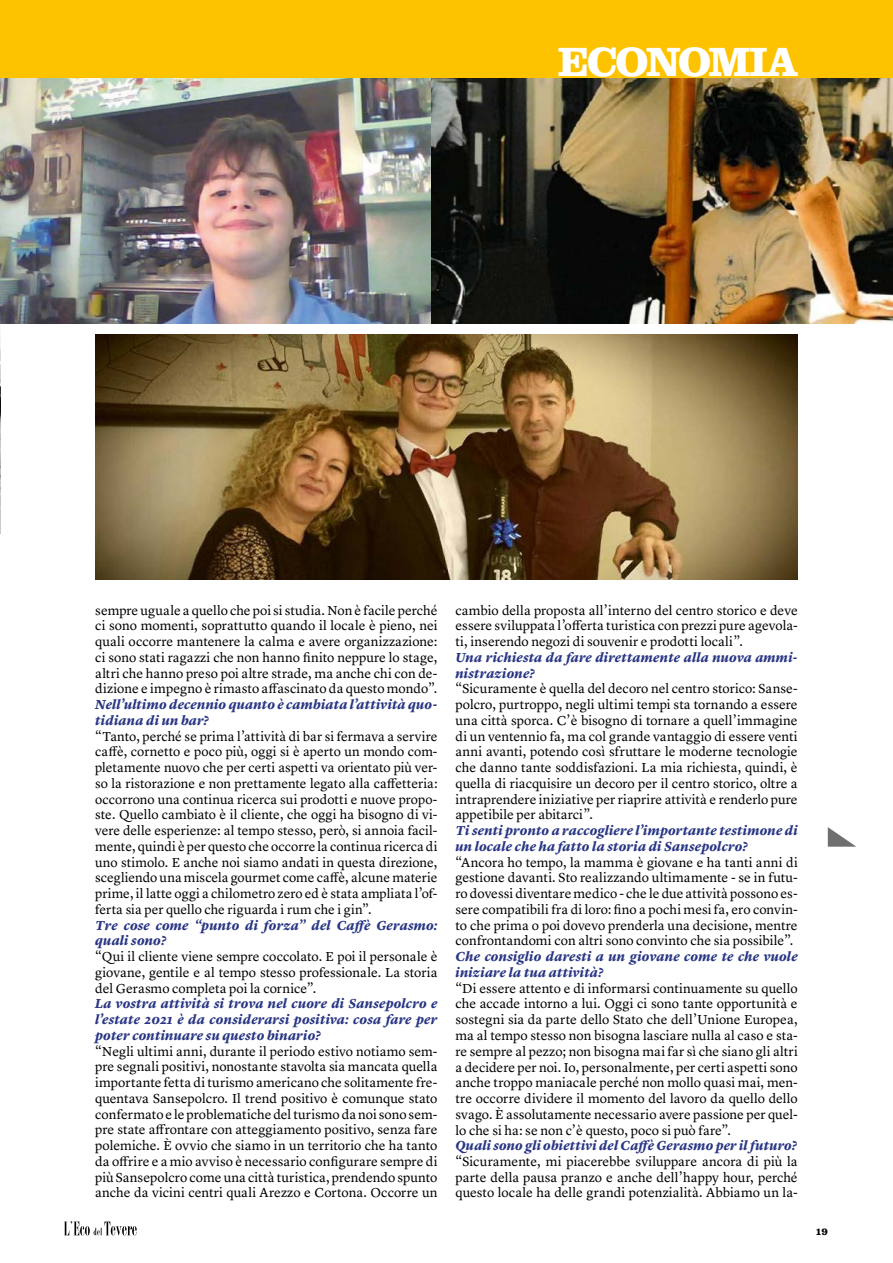
<style>
.page{position:relative;width:893px;height:1263px;background:#fff}
.page>*{position:absolute;margin:0;border:0;box-sizing:border-box;transform-origin:0 0}
.t1{font:700 42.45px "Clarendon LT Std";letter-spacing:-.045em;color:#fff}
.t2{font:700 42px "Clarendon LT Std";letter-spacing:-.045em;color:#fff}
.t3{font:13.5px/15.8px "Lyon Text";color:#000;text-align:justify}
.t4{font:italic 700 13.5px/15.8px "Lyon Text";letter-spacing:.015em;color:#283583}
.t5{font:700 10.5px "Clarendon LT Std";color:#000}
</style>
<div class="page">
<svg style="left:64px;top:1221px;width:73px;height:14px"></svg>
<img style="left:0;top:323px;width:1px;height:211px">
<svg style="left:828px;top:827px;width:28px;height:20px"></svg>
<div style="left:0;top:0;width:893px;height:79px;background:#fdc300"></div>
<img style="left:0;top:79px;width:893px;height:244px">
<img style="left:95px;top:335px;width:703px;height:244px">
<h1 class="t1" style="left:558px;top:36px;width:243px">ECONOMIA</h1>
<h2 class="t2" style="left:577px;top:39px;width:240px">ECONOMIA</h2>
<p class="t3" style="left:95px;top:601px;width:344px">sempre uguale a quello che poi si studia. Non è facile perché ci sono momenti, soprattutto quando il locale è pieno, nei quali occorre mantenere la calma e avere organizzazione: ci sono stati ragazzi che non hanno finito neppure lo stage, altri che hanno preso poi altre strade, ma anche chi con de&shy;dizione e impegno è rimasto affascinato da questo mondo”.</p>
<p class="t4" style="left:95px;top:696px;width:344px">Nell’ultimo decennio quanto è cambiata l’attività quo&shy;tidiana di un bar?</p>
<p class="t3" style="left:95px;top:727px;width:344px">“Tanto, perché se prima l’attività di bar si fermava a servire caffè, cornetto e poco più, oggi si è aperto un mondo com&shy;pletamente nuovo che per certi aspetti va orientato più ver&shy;so la ristorazione e non prettamente legato alla caffetteria: occorrono una continua ricerca sui prodotti e nuove propo&shy;ste. Quello cambiato è il cliente, che oggi ha bisogno di vi&shy;vere delle esperienze: al tempo stesso, però, si annoia facil&shy;mente, quindi è per questo che occorre la continua ricerca di uno stimolo. E anche noi siamo andati in questa direzione, scegliendo una miscela gourmet come caffè, alcune materie prime, il latte oggi a chilometro zero ed è stata ampliata l’of&shy;ferta sia per quello che riguarda i rum che i gin”.</p>
<p class="t4" style="left:95px;top:916px;width:344px">Tre cose come “punto di forza” del Caffè Gerasmo: quali sono?</p>
<p class="t3" style="left:95px;top:947px;width:344px">“Qui il cliente viene sempre coccolato. E poi il personale è giovane, gentile e al tempo stesso professionale. La storia del Gerasmo completa poi la cornice”.</p>
<p class="t4" style="left:95px;top:995px;width:344px;text-align:justify">La vostra attività si trova nel cuore di Sansepolcro e l’estate 2021 è da considerarsi positiva: cosa fare per poter continuare su questo binario?</p>
<p class="t3" style="left:95px;top:1042px;width:344px">“Negli ultimi anni, durante il periodo estivo notiamo sem&shy;pre segnali positivi, nonostante stavolta sia mancata quella importante fetta di turismo americano che solitamente fre&shy;quentava Sansepolcro. Il trend positivo è comunque stato confermato e le problematiche del turismo da noi sono sem&shy;pre state affrontare con atteggiamento positivo, senza fare polemiche. È ovvio che siamo in un territorio che ha tanto da offrire e a mio avviso è necessario configurare sempre di più Sansepolcro come una città turistica, prendendo spunto anche da vicini centri quali Arezzo e Cortona. Occorre un</p>
<p class="t3" style="left:455px;top:601px;width:344px">cambio della proposta all’interno del centro storico e deve essere sviluppata l’offerta turistica con prezzi pure agevola&shy;ti, inserendo negozi di souvenir e prodotti locali”.</p>
<p class="t4" style="left:455px;top:648px;width:344px">Una richiesta da fare direttamente alla nuova ammi&shy;nistrazione?</p>
<p class="t3" style="left:455px;top:680px;width:344px">“Sicuramente è quella del decoro nel centro storico: Sanse&shy;polcro, purtroppo, negli ultimi tempi sta tornando a essere una città sporca. C’è bisogno di tornare a quell’immagine di un ventennio fa, ma col grande vantaggio di essere venti anni avanti, potendo così sfruttare le moderne tecnologie che danno tante soddisfazioni. La mia richiesta, quindi, è quella di riacquisire un decoro per il centro storico, oltre a intraprendere iniziative per riaprire attività e renderlo pure appetibile per abitarci”.</p>
<p class="t4" style="left:455px;top:822px;width:344px">Ti senti pronto a raccogliere l’importante testimone di un locale che ha fatto la storia di Sansepolcro?</p>
<p class="t3" style="left:455px;top:853px;width:344px">“Ancora ho tempo, la mamma è giovane e ha tanti anni di gestione davanti. Sto realizzando ultimamente - se in futu&shy;ro dovessi diventare medico - che le due attività possono es&shy;sere compatibili fra di loro: fino a pochi mesi fa, ero convin&shy;to che prima o poi dovevo prenderla una decisione, mentre confrontandomi con altri sono convinto che sia possibile”.</p>
<p class="t4" style="left:455px;top:948px;width:344px">Che consiglio daresti a un giovane come te che vuole iniziare la tua attività?</p>
<p class="t3" style="left:455px;top:979px;width:344px">“Di essere attento e di informarsi continuamente su quello che accade intorno a lui. Oggi ci sono tante opportunità e sostegni sia da parte dello Stato che dell’Unione Europea, ma al tempo stesso non bisogna lasciare nulla al caso e sta&shy;re sempre al pezzo; non bisogna mai far sì che siano gli altri a decidere per noi. Io, personalmente, per certi aspetti sono anche troppo maniacale perché non mollo quasi mai, men&shy;tre occorre dividere il momento del lavoro da quello dello svago. È assolutamente necessario avere passione per quel&shy;lo che si ha: se non c’è questo, poco si può fare”.</p>
<p class="t4" style="left:455px;top:1137px;width:344px">Quali sono gli obiettivi del Caffè Gerasmo per il futuro?</p>
<p class="t3" style="left:455px;top:1152px;width:344px">“Sicuramente, mi piacerebbe sviluppare ancora di più la parte della pausa pranzo e anche dell’happy hour, perché questo locale ha delle grandi potenzialità. Abbiamo un la-</p>
<p class="t5" style="left:815px;top:1225px;width:14px">19</p>
</div>
